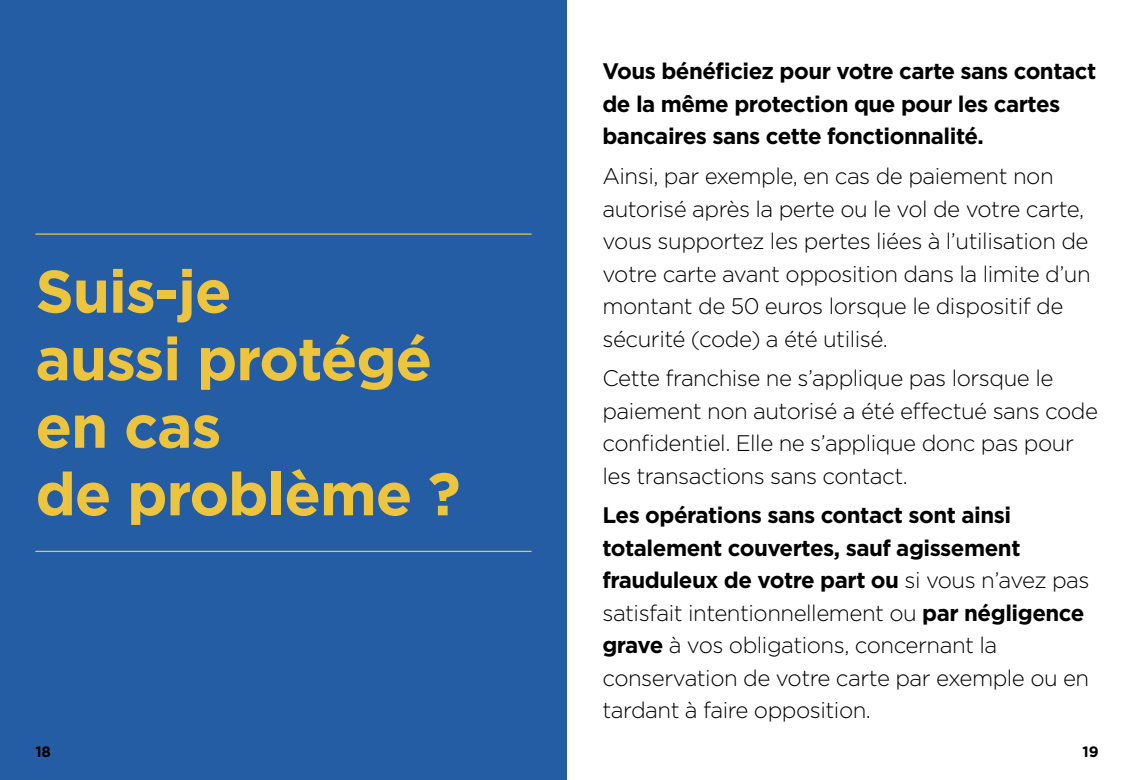
<style>
.page{position:relative;width:1134px;height:780px;background:#fff}
.page>*{position:absolute;margin:0;border:0;box-sizing:border-box;transform-origin:0 0}
.H1_-_chapitres{font:700 60px/67.5px "Gotham";letter-spacing:-.02em;color:#edc43e}
.Texte{font:300 22.5px/32.5px "Gotham";letter-spacing:-.02em;color:#000}
.Texte-2{font:700 22.5px/32.5px "Gotham";letter-spacing:-.02em;color:#000}
.t1{font:700 15px "Gotham";color:#000}
.s1{font-weight:700}
</style>
<div class="page">
<div style="left:0;top:0;width:567px;height:780px;background:#255da4"></div>
<hr style="left:35px;top:233px;width:496px;height:2px;background:#edc43e">
<hr style="left:35px;top:550px;width:496px;height:2px;background:#edc43e">
<h1 class="H1_-_chapitres" style="left:35px;top:257px;width:427px">Suis-je<br>aussi protégé en cas<br>de problème ?</h1>
<p class="Texte-2" style="left:602px;top:55px;width:495px">Vous bénéficiez pour votre carte sans contact de la même protection que pour les cartes bancaires sans cette fonctionnalité.</p>
<p class="Texte" style="left:602px;top:159px;width:490px">Ainsi, par exemple, en cas de paiement non autorisé après la perte ou le vol de votre carte, vous supportez les pertes liées à l’utilisation de votre carte avant opposition dans la limite d’un montant de 50 euros lorsque le dispositif de sécurité (code) a été utilisé.</p>
<p class="Texte" style="left:602px;top:361px;width:497px">Cette franchise ne s’applique pas lorsque le paiement non autorisé a été effectué sans code confidentiel. Elle ne s’applique donc pas pour les transactions sans contact.</p>
<p class="Texte" style="left:602px;top:498px;width:489px"><span class="s1">Les opérations sans contact sont ainsi totalement couvertes, sauf agissement frauduleux de votre part ou</span> si vous n’avez pas satisfait intentionnellement ou <span class="s1">par négligence grave</span> à vos obligations, concernant la conservation de votre carte par exemple ou en tardant à faire opposition.</p>
<p class="t1" style="left:35px;top:741px;width:17px">18</p>
<p class="t1" style="left:1082px;top:741px;width:18px">19</p>
</div>
